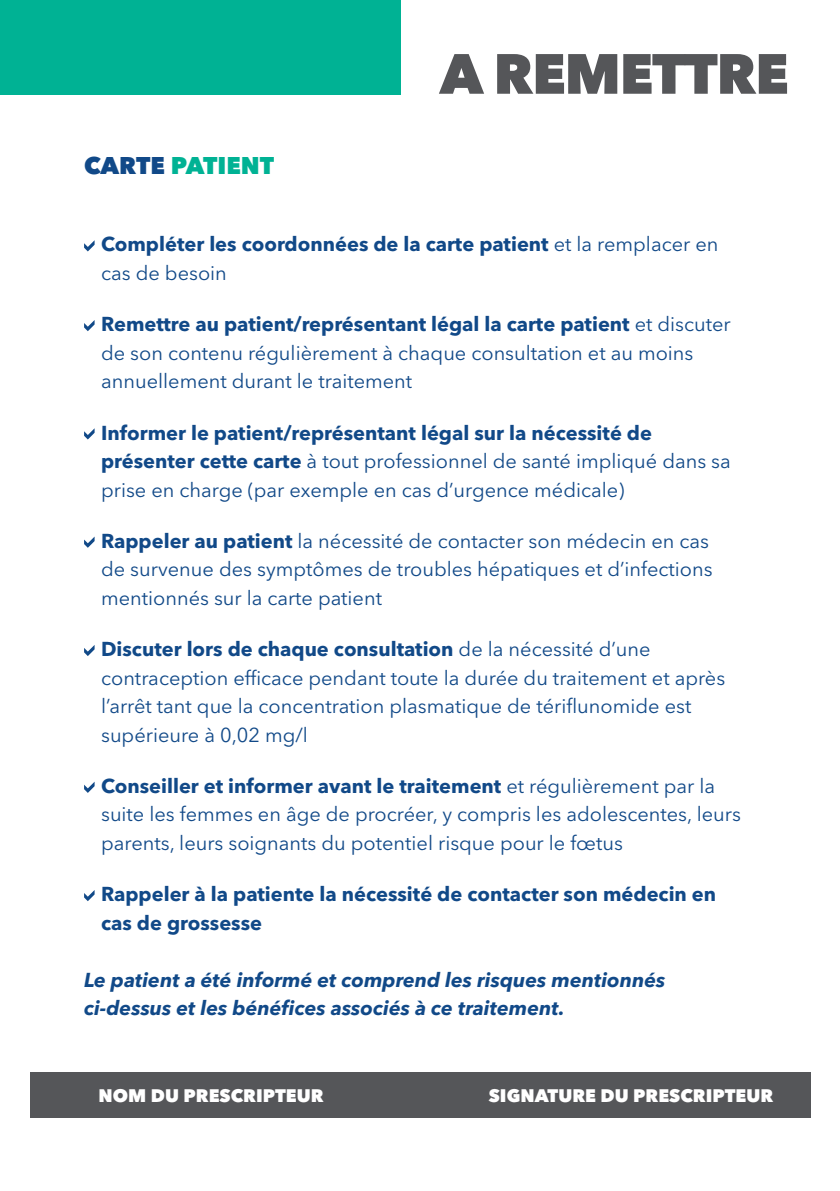
<style>
.page{position:relative;width:840px;height:1191px;background:#fff}
.page>*{position:absolute;margin:0;border:0;box-sizing:border-box;transform-origin:0 0}
.t1{font:800 56px "Avenir Next LT Pro";letter-spacing:-.025em;color:#555659}
.t2{font:800 24px "Avenir Next LT Pro";color:#00b294}
.t3{font:20px/28.6px "Avenir Next LT Pro";color:#114988}
.t4{font:700 20px/28.6px "Avenir Next LT Pro";color:#114988}
.t5{font:italic 700 20px/28.6px "Avenir Next LT Pro";color:#114988}
.t6{font:800 18px "Avenir Next LT Pro";color:#fff}
.s1{color:#114988}
.s2{font-weight:400}
.s3{font-weight:700}
</style>
<div class="page">
<svg style="left:84px;top:241px;width:10px;height:10px"></svg>
<svg style="left:84px;top:320px;width:10px;height:11px"></svg>
<svg style="left:84px;top:429px;width:10px;height:10px"></svg>
<svg style="left:84px;top:537px;width:10px;height:11px"></svg>
<svg style="left:84px;top:645px;width:10px;height:11px"></svg>
<svg style="left:84px;top:782px;width:10px;height:11px"></svg>
<svg style="left:84px;top:890px;width:10px;height:11px"></svg>
<div style="left:31px;top:1071px;width:779px;height:46px;background:#555659"></div>
<div style="left:0;top:0;width:400px;height:94px;background:#00b294"></div>
<p class="t2" style="left:84px;top:151px;width:192px"><span class="s1">CARTE</span> PATIENT</p>
<p class="t1" style="left:439px;top:39px;width:350px">A REMETTRE</p>
<p class="t4" style="left:101px;top:230px;width:618px">Compléter les coordonnées de la carte patient <span class="s2">et la remplacer en cas de besoin</span></p>
<p class="t3" style="left:101px;top:310px;width:631px"><span class="s3">Remettre au patient/représentant légal la carte patient</span> et discuter de son contenu régulièrement à chaque consultation et au moins annuellement durant le traitement</p>
<p class="t3" style="left:101px;top:418px;width:631px"><span class="s3">Informer le patient/représentant légal sur la nécessité de présenter cette carte</span> à tout professionnel de santé impliqué dans sa prise en charge (par exemple en cas d’urgence médicale)</p>
<p class="t3" style="left:101px;top:526px;width:612px"><span class="s3">Rappeler au patient</span> la nécessité de contacter son médecin en cas de survenue des symptômes de troubles hépatiques et d’infections mentionnés sur la carte patient</p>
<p class="t3" style="left:101px;top:635px;width:625px"><span class="s3">Discuter lors de chaque consultation</span> de la nécessité d’une contraception efficace pendant toute la durée du traitement et après l’arrêt tant que la concentration plasmatique de tériflunomide est supérieure à 0,02 mg/l</p>
<p class="t3" style="left:101px;top:771px;width:641px"><span class="s3">Conseiller et informer avant le traitement</span> et régulièrement par la suite les femmes en âge de procréer, y compris les adolescentes, leurs parents, leurs soignants du potentiel risque pour le fœtus</p>
<p class="t4" style="left:101px;top:879px;width:616px">Rappeler à la patiente la nécessité de contacter son médecin en cas de grossesse</p>
<p class="t5" style="left:84px;top:965px;width:582px">Le patient a été informé et comprend les risques mentionnés ci-dessus et les bénéfices associés à ce traitement.</p>
<p class="t6" style="left:98px;top:1085px;width:226px">NOM DU PRESCRIPTEUR</p>
<p class="t6" style="left:488px;top:1085px;width:286px">SIGNATURE DU PRESCRIPTEUR</p>
</div>
